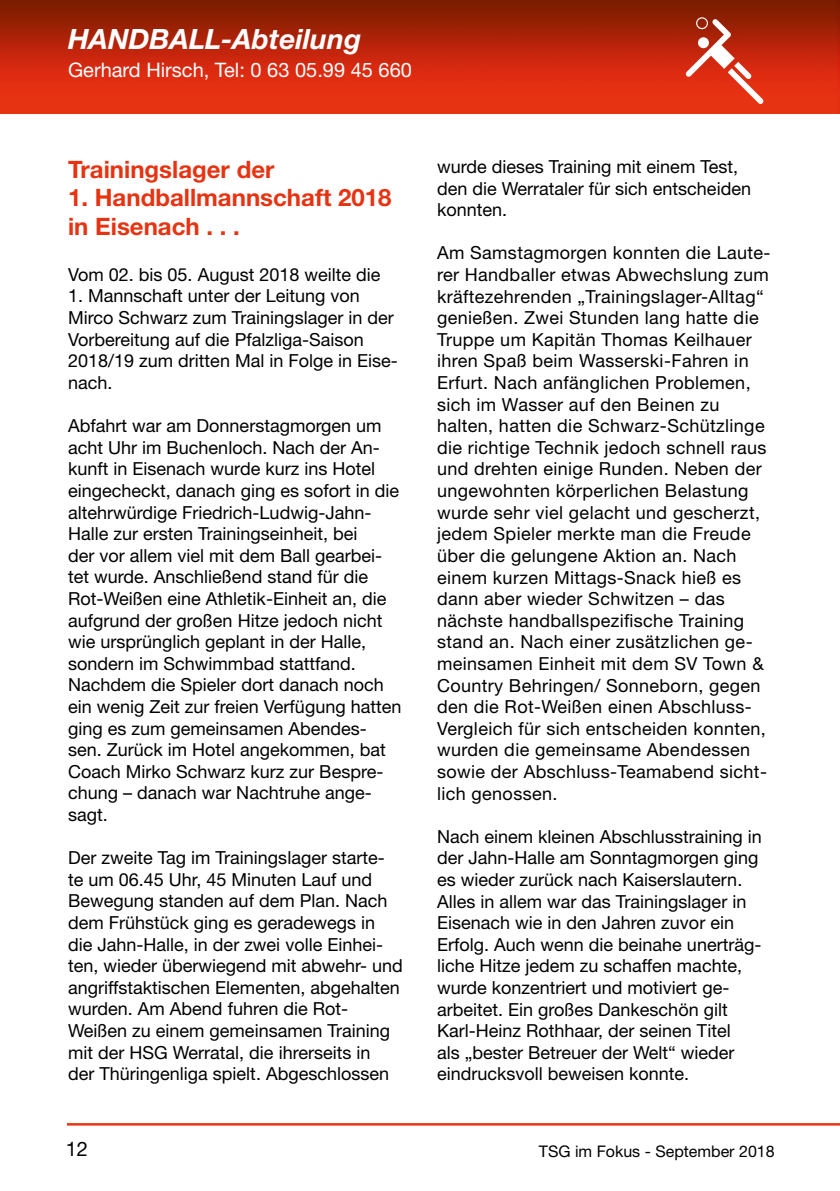
<style>
.page{position:relative;width:840px;height:1191px;background:#fff}
.page>*{position:absolute;margin:0;border:0;box-sizing:border-box;transform-origin:0 0}
.t1{font:italic 700 28px "Helvetica Neue";color:#fff}
.t2{font:700 24px/28.8px "Helvetica Neue";color:#e63312}
.t3{font:20px "Helvetica Neue";color:#fff}
.t4{font:20px "Helvetica Neue";color:#000}
.t5{font:18px/21.6px "Helvetica Neue";color:#000}
.t6{font:18px/21.6px "Helvetica Neue";letter-spacing:.02em;color:#000}
.t7{font:16px "Helvetica Neue";color:#000}
</style>
<div class="page">
<img style="left:0;top:0;width:839px;height:113px">
<hr style="left:67px;top:1123px;width:772px;height:2px;background:#e63312">
<svg style="left:685px;top:17px;width:78px;height:87px"></svg>
<h1 class="t1" style="left:68px;top:22px;width:294px">HANDBALL-Abteilung</h1>
<p class="t3" style="left:68px;top:58px;width:345px">Gerhard Hirsch, Tel: 0 63 05.99 45 660</p>
<h2 class="t2" style="left:68px;top:154px;width:208px">Trainingslager der</h2>
<h2 class="t2" style="left:68px;top:183px;width:325px">1. Handballmannschaft 2018 in Eisenach . . .</h2>
<p class="t5" style="left:68px;top:263px;width:314px">Vom 02. bis 05. August 2018 weilte die</p>
<p class="t5" style="left:68px;top:285px;width:331px">1. Mannschaft unter der Leitung von<br>Mirco Schwarz zum Trainingslager in der<br>Vorbereitung auf die Pfalzliga-Saison<br>2018/19 zum dritten Mal in Folge in Eise&shy;nach.</p>
<p class="t5" style="left:68px;top:414px;width:335px">Abfahrt war am Donnerstagmorgen um acht Uhr im Buchenloch. Nach der An&shy;kunft in Eisenach wurde kurz ins Hotel eingecheckt, danach ging es sofort in die altehrwürdige Friedrich-Ludwig-Jahn-Halle zur ersten Trainingseinheit, bei<br>der vor allem viel mit dem Ball gearbei&shy;tet wurde. Anschließend stand für die Rot-Weißen eine Athletik-Einheit an, die aufgrund der großen Hitze jedoch nicht wie ursprünglich geplant in der Halle, sondern im Schwimmbad stattfand.<br>Nachdem die Spieler dort danach noch ein wenig Zeit zur freien Verfügung hatten ging es zum gemeinsamen Abendes&shy;sen. Zurück im Hotel angekommen, bat Coach Mirko Schwarz kurz zur Bespre&shy;chung – danach war Nachtruhe ange&shy;sagt.</p>
<p class="t5" style="left:68px;top:846px;width:336px">Der zweite Tag im Trainingslager starte&shy;te um 06.45 Uhr, 45 Minuten Lauf und Bewegung standen auf dem Plan. Nach dem Frühstück ging es geradewegs in die Jahn-Halle, in der zwei volle Einhei&shy;ten, wieder überwiegend mit abwehr- und angriffstaktischen Elementen, abgehalten wurden. Am Abend fuhren die Rot-Weißen zu einem gemeinsamen Training mit der HSG Werratal, die ihrerseits in<br>der Thüringenliga spielt. Abgeschlossen</p>
<p class="t5" style="left:437px;top:155px;width:315px">wurde dieses Training mit einem Test, den die Werrataler für sich entscheiden konnten.</p>
<p class="t6" style="left:437px;top:242px;width:335px">Am Samstagmorgen konnten die Laute&shy;rer Handballer etwas Abwechslung zum kräftezehrenden „Trainingslager-Alltag“ genießen. Zwei Stunden lang hatte die Truppe um Kapitän Thomas Keilhauer ihren Spaß beim Wasserski-Fahren in Erfurt. Nach anfänglichen Problemen, sich im Wasser auf den Beinen zu halten, hatten die Schwarz-Schützlinge die richtige Technik jedoch schnell raus und drehten einige Runden. Neben der ungewohnten körperlichen Belastung wurde sehr viel gelacht und gescherzt, jedem Spieler merkte man die Freude über die gelungene Aktion an. Nach einem kurzen Mittags-Snack hieß es dann aber wieder Schwitzen – das nächste handballspezifische Training stand an. Nach einer zusätzlichen ge&shy;meinsamen Einheit mit dem SV Town &amp; Country Behringen/ Sonneborn, gegen den die Rot-Weißen einen Abschluss-Vergleich für sich entscheiden konnten, wurden die gemeinsame Abendessen sowie der Abschluss-Teamabend sicht&shy;lich genossen.</p>
<p class="t5" style="left:437px;top:825px;width:326px">Nach einem kleinen Abschlusstraining in der Jahn-Halle am Sonntagmorgen ging es wieder zurück nach Kaiserslautern.<br>Alles in allem war das Trainingslager in Eisenach wie in den Jahren zuvor ein Erfolg. Auch wenn die beinahe unerträg&shy;liche Hitze jedem zu schaffen machte, wurde konzentriert und motiviert ge&shy;arbeitet. Ein großes Dankeschön gilt Karl-Heinz Rothhaar, der seinen Titel<br>als „bester Betreuer der Welt“ wieder eindrucksvoll beweisen konnte.</p>
<p class="t4" style="left:66px;top:1136px;width:24px">12</p>
<p class="t7" style="left:538px;top:1141px;width:237px">TSG im Fokus - September 2018</p>
</div>
